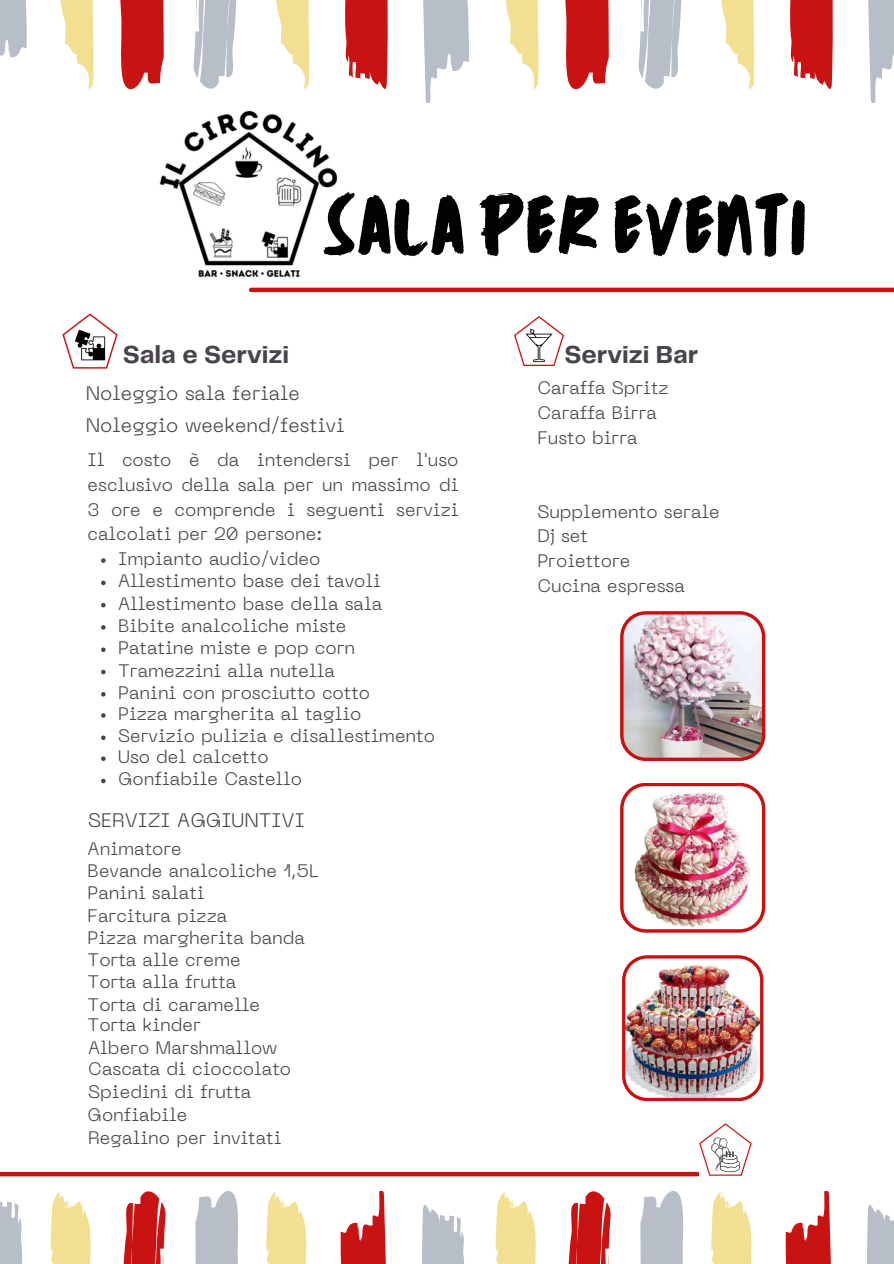
<style>
.page{position:relative;width:894px;height:1264px;background:#fff}
.page>*{position:absolute;margin:0;border:0;box-sizing:border-box;transform-origin:0 0}
.t1{font:81px "TC October Regular";color:#020202}
.t2{font:700 25.5px "Telegraf";color:#49444b}
.t3{font:300 19.5px "PP Neue Machina";color:#49444b}
.t4{font:300 18px/24.8px "PP Neue Machina";color:#49444b}
</style>
<div class="page">
<hr style="left:251px;top:288px;width:642px;height:4px;background:#c81312">
<div style="left:0;top:1171px;width:697px;height:5px;background:#c81312"></div>
<svg style="left:0;top:0;width:27px;height:58px;background:#c0c6cf"></svg>
<svg style="left:423px;top:0;width:46px;height:103px"></svg>
<svg style="left:193px;top:0;width:44px;height:89px"></svg>
<svg style="left:868px;top:0;width:25px;height:103px"></svg>
<svg style="left:638px;top:0;width:44px;height:89px"></svg>
<svg style="left:345px;top:0;width:43px;height:89px;background:#d03837"></svg>
<svg style="left:120px;top:0;width:44px;height:90px;background:#ce3130"></svg>
<svg style="left:790px;top:0;width:43px;height:89px;background:#d03837"></svg>
<svg style="left:565px;top:0;width:44px;height:90px;background:#ce3130"></svg>
<svg style="left:60px;top:0;width:34px;height:89px"></svg>
<svg style="left:276px;top:0;width:34px;height:89px"></svg>
<svg style="left:505px;top:0;width:34px;height:89px"></svg>
<svg style="left:721px;top:0;width:34px;height:89px"></svg>
<svg style="left:0;top:1201px;width:23px;height:62px"></svg>
<svg style="left:422px;top:1205px;width:42px;height:58px"></svg>
<svg style="left:195px;top:1191px;width:44px;height:72px;background:#c1c7cf"></svg>
<svg style="left:867px;top:1205px;width:26px;height:58px;background:#c1c7cf"></svg>
<svg style="left:640px;top:1191px;width:44px;height:72px;background:#c1c7cf"></svg>
<svg style="left:340px;top:1190px;width:46px;height:73px"></svg>
<svg style="left:123px;top:1191px;width:42px;height:72px"></svg>
<svg style="left:785px;top:1190px;width:46px;height:73px"></svg>
<svg style="left:568px;top:1191px;width:42px;height:72px"></svg>
<svg style="left:50px;top:1192px;width:41px;height:71px"></svg>
<svg style="left:266px;top:1191px;width:41px;height:72px"></svg>
<svg style="left:495px;top:1192px;width:41px;height:71px"></svg>
<svg style="left:711px;top:1191px;width:41px;height:72px"></svg>
<img style="left:62px;top:313px;width:56px;height:56px">
<img style="left:514px;top:316px;width:50px;height:50px">
<img style="left:620px;top:783px;width:145px;height:149px">
<img style="left:622px;top:955px;width:141px;height:146px">
<img style="left:620px;top:611px;width:145px;height:150px">
<svg style="left:101px;top:647px;width:5px;height:5px"></svg>
<svg style="left:101px;top:669px;width:5px;height:5px"></svg>
<svg style="left:101px;top:692px;width:5px;height:4px"></svg>
<svg style="left:101px;top:558px;width:5px;height:5px"></svg>
<svg style="left:101px;top:580px;width:5px;height:5px"></svg>
<svg style="left:101px;top:603px;width:5px;height:4px"></svg>
<svg style="left:101px;top:625px;width:5px;height:4px"></svg>
<svg style="left:101px;top:713px;width:5px;height:4px"></svg>
<svg style="left:101px;top:735px;width:5px;height:5px"></svg>
<svg style="left:101px;top:756px;width:5px;height:5px"></svg>
<svg style="left:101px;top:778px;width:5px;height:5px"></svg>
<img style="left:699px;top:1123px;width:52px;height:52px">
<img style="left:159px;top:111px;width:178px;height:167px">
<p class="t2" style="left:123px;top:343px;width:168px">Sala e Servizi</p>
<p class="t1" style="left:321px;top:164px;width:486px">SALA PER EVENTI</p>
<p class="t2" style="left:564px;top:343px;width:135px">Servizi Bar</p>
<p class="t3" style="left:86px;top:386px;width:216px">Noleggio sala feriale</p>
<p class="t3" style="left:86px;top:417px;width:260px">Noleggio weekend/festivi</p>
<p class="t4" style="left:88px;top:449px;width:372px;text-align:justify">Il costo è da intendersi per l'uso esclusivo della sala per un massimo di 3 ore e comprende i seguenti servizi calcolati per 20 persone:</p>
<p class="t4" style="left:118px;top:548px;width:203px">Impianto audio/video</p>
<p class="t4" style="left:118px;top:570px;width:264px">Allestimento base dei tavoli</p>
<p class="t4" style="left:118px;top:592px;width:265px">Allestimento base della sala</p>
<p class="t4" style="left:118px;top:615px;width:230px">Bibite analcoliche miste</p>
<p class="t4" style="left:118px;top:637px;width:238px">Patatine miste e pop corn</p>
<p class="t4" style="left:118px;top:659px;width:218px">Tramezzini alla nutella</p>
<p class="t4" style="left:118px;top:682px;width:253px">Panini con prosciutto cotto</p>
<p class="t4" style="left:118px;top:703px;width:245px">Pizza margherita al taglio</p>
<p class="t4" style="left:118px;top:725px;width:318px">Servizio pulizia e disallestimento</p>
<p class="t4" style="left:118px;top:746px;width:152px">Uso del calcetto</p>
<p class="t4" style="left:118px;top:768px;width:185px">Gonfiabile Castello</p>
<p class="t3" style="left:88px;top:812px;width:218px">SERVIZI AGGIUNTIVI</p>
<p class="t4" style="left:88px;top:837px;width:96px">Animatore</p>
<p class="t4" style="left:88px;top:860px;width:232px">Bevande analcoliche 1,5L</p>
<p class="t4" style="left:88px;top:882px;width:119px">Panini salati</p>
<p class="t4" style="left:88px;top:904px;width:141px">Farcitura pizza</p>
<p class="t4" style="left:88px;top:926px;width:219px">Pizza margherita banda</p>
<p class="t4" style="left:88px;top:949px;width:155px">Torta alle creme</p>
<p class="t4" style="left:88px;top:971px;width:150px">Torta alla frutta</p>
<p class="t4" style="left:88px;top:993px;width:174px">Torta di caramelle</p>
<p class="t4" style="left:88px;top:1014px;width:115px">Torta kinder</p>
<p class="t4" style="left:88px;top:1057px;width:204px">Cascata di cioccolato</p>
<p class="t4" style="left:88px;top:1081px;width:165px">Spiedini di frutta</p>
<p class="t4" style="left:88px;top:1103px;width:101px">Gonfiabile</p>
<p class="t4" style="left:88px;top:1036px;width:191px">Albero Marshmallow</p>
<p class="t4" style="left:88px;top:1126px;width:195px">Regalino per invitati</p>
<p class="t4" style="left:537px;top:377px;width:133px">Caraffa Spritz<br>Caraffa Birra</p>
<p class="t4" style="left:537px;top:427px;width:102px">Fusto birra</p>
<p class="t4" style="left:537px;top:501px;width:184px">Supplemento serale</p>
<p class="t4" style="left:537px;top:525px;width:52px">Dj set</p>
<p class="t4" style="left:537px;top:550px;width:95px">Proiettore</p>
<p class="t4" style="left:537px;top:575px;width:149px">Cucina espressa</p>
</div>
